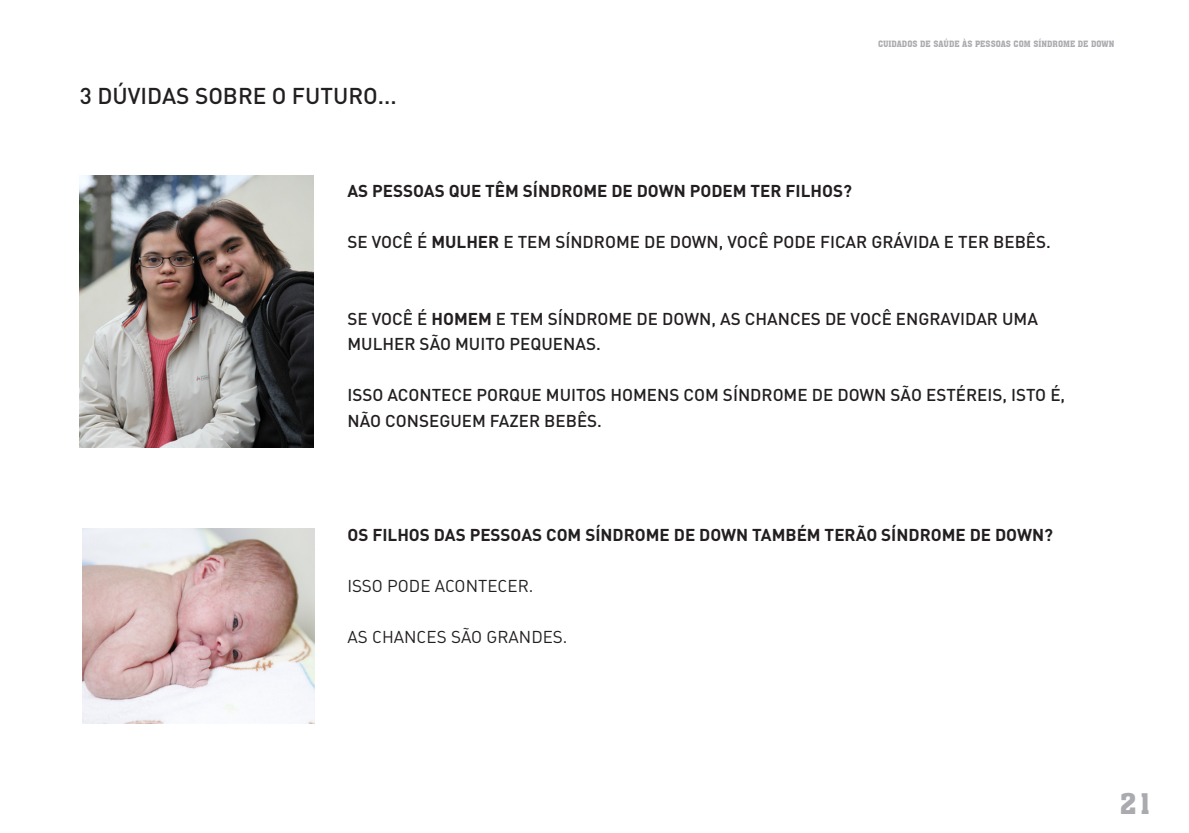
<style>
.page{position:relative;width:1189px;height:833px;background:#fff}
.page>*{position:absolute;margin:0;border:0;box-sizing:border-box;transform-origin:0 0}
.t1{font:27.6px "Aachen BT";color:#aaabaf}
.t2{font:500 22.6px "DIN";color:#231f20}
.t3{font:500 17px/25.4px "DIN";color:#231f20}
.t4{font:700 17px "DIN";color:#231f20}
.t5{font:17px "DIN Regular Alternate";color:#231f20}
.t6{font:8.4px "Aachen BT";color:#aaabaf}
.s1{font-weight:700}
</style>
<div class="page">
<img style="left:80px;top:175px;width:234px;height:272px">
<img style="left:82px;top:529px;width:232px;height:194px">
<p class="t2" style="left:80px;top:81px;width:318px">3 DÚVIDAS SOBRE O FUTURO...</p>
<p class="t6" style="left:878px;top:39px;width:238px">CUIDADOS DE SAÚDE ÀS PESSOAS COM SÍNDROME DE DOWN</p>
<p class="t4" style="left:347px;top:180px;width:506px">AS PESSOAS QUE TÊM SÍNDROME DE DOWN PODEM TER FILHOS?</p>
<p class="t3" style="left:347px;top:229px;width:705px">SE VOCÊ É <span class="s1">MULHER</span> E TEM SÍNDROME DE DOWN, VOCÊ PODE FICAR GRÁVIDA E TER BEBÊS.</p>
<p class="t3" style="left:347px;top:305px;width:692px">SE VOCÊ É <span class="s1">HOMEM</span> E TEM SÍNDROME DE DOWN, AS CHANCES DE VOCÊ ENGRAVIDAR UMA<br>MULHER SÃO MUITO PEQUENAS.</p>
<p class="t3" style="left:347px;top:382px;width:719px">ISSO ACONTECE PORQUE MUITOS HOMENS COM SÍNDROME DE DOWN SÃO ESTÉREIS, ISTO É,<br>NÃO CONSEGUEM FAZER BEBÊS.</p>
<p class="t4" style="left:347px;top:523px;width:707px">OS FILHOS DAS PESSOAS COM SÍNDROME DE DOWN TAMBÉM TERÃO SÍNDROME DE DOWN?</p>
<p class="t5" style="left:347px;top:575px;width:187px">ISSO PODE ACONTECER.</p>
<p class="t5" style="left:347px;top:626px;width:222px">AS CHANCES SÃO GRANDES.</p>
<h1 class="t1" style="left:1120px;top:786px;width:35px">21</h1>
</div>
